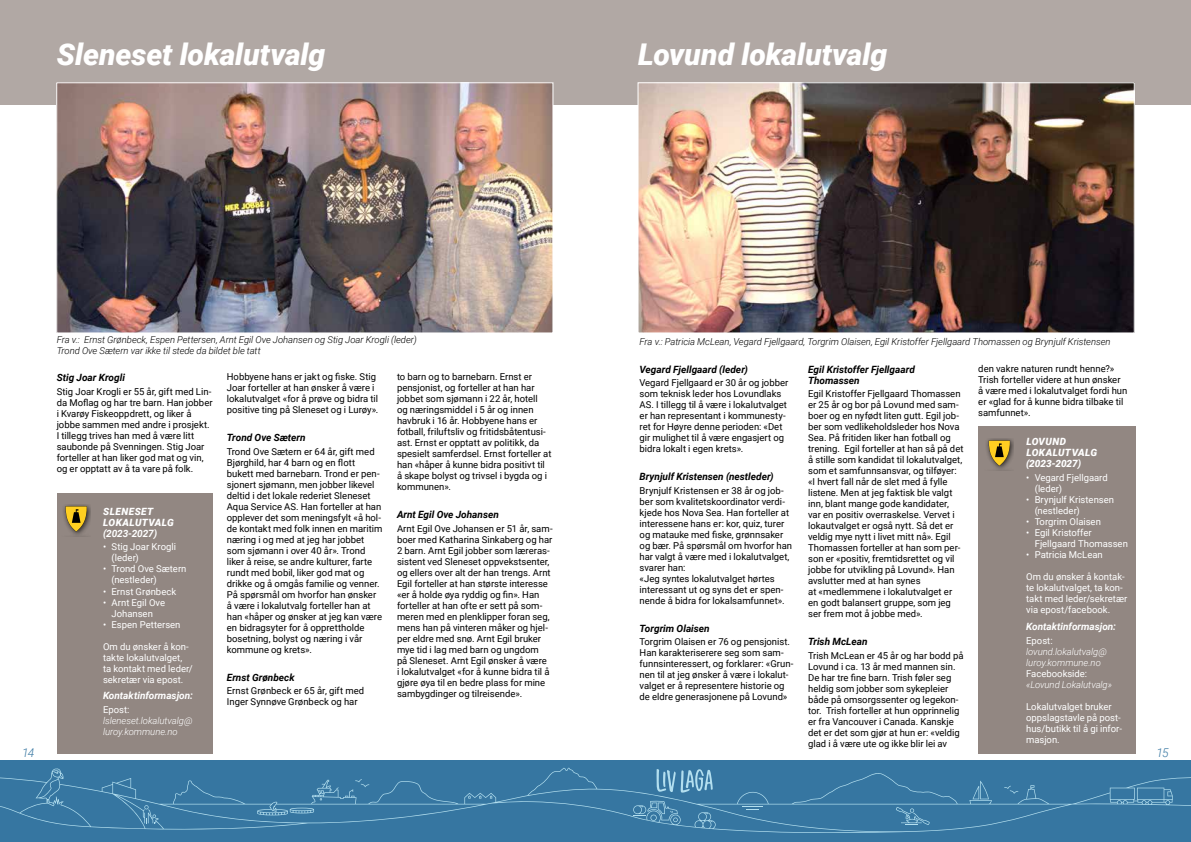
<style>
.page{position:relative;width:1191px;height:842px;background:#fff}
.page>*{position:absolute;margin:0;border:0;box-sizing:border-box;transform-origin:0 0}
.t1{font:italic 900 30px "Roboto";letter-spacing:-.005em;color:#fff}
.t2{font:italic 300 12px "Roboto";color:#3676a1}
.t3{font:italic 700 10px/11px "Roboto";color:#000}
.t4{font:italic 700 10px "Roboto";color:#fff}
.t5{font:italic 900 10px/11px "Roboto";letter-spacing:.01em;color:#fff}
.t6{font:italic 900 10px/11px "Roboto";letter-spacing:.03em;color:#fff}
.t7{font:9.5px/11px "Roboto";color:#000}
.t8{font:9.5px/11px "Roboto";color:#fff}
.t9{font:italic 300 9.5px/11px "Roboto";letter-spacing:-.005em;color:#000}
.t10{font:italic 300 9.5px/11px "Roboto";letter-spacing:-.01em;color:#fff}
.s1{font-weight:700}
</style>
<div class="page">
<div style="left:0;top:0;width:595px;height:104px;background:#b1a8a4"></div>
<div style="left:595px;top:0;width:596px;height:104px;background:#b1a8a4"></div>
<div style="left:0;top:760px;width:1191px;height:82px;background:#3676a1"></div>
<svg style="left:0;top:768px;width:1191px;height:65px"></svg>
<svg style="left:656px;top:769px;width:57px;height:24px"></svg>
<img style="left:58px;top:84px;width:493px;height:247px">
<div style="left:56px;top:82px;width:497px;height:251px;border:1px solid #fff"></div>
<img style="left:639px;top:84px;width:493px;height:247px">
<div style="left:637px;top:82px;width:497px;height:251px;border:1px solid #fff"></div>
<div style="left:57px;top:493px;width:156px;height:260px;background:#928782"></div>
<div style="left:978px;top:426px;width:157px;height:328px;background:#928782"></div>
<div style="left:61px;top:504px;width:30px;height:32px;background:#000;opacity:.75"></div>
<svg style="left:65px;top:506px;width:22px;height:26px"></svg>
<div style="left:984px;top:438px;width:30px;height:33px;background:#000;opacity:.75"></div>
<svg style="left:988px;top:440px;width:22px;height:26px"></svg>
<h1 class="t1" style="left:57px;top:33px;width:270px">Sleneset lokalutvalg</h1>
<h1 class="t1" style="left:638px;top:33px;width:251px">Lovund lokalutvalg</h1>
<p class="t9" style="left:57px;top:334px;width:361px">Fra v.: Ernst Grønbeck, Espen Pettersen, Arnt Egil Ove Johansen og Stig Joar Krogli (leder)<br>Trond Ove Sætern var ikke til stede da bildet ble tatt</p>
<p class="t9" style="left:639px;top:335px;width:472px">Fra v.: Patricia McLean, Vegard Fjellgaard, Torgrim Olaisen, Egil Kristoffer Fjellgaard Thomassen og Brynjulf Kristensen</p>
<p class="t3" style="left:639px;top:363px;width:110px">Vegard Fjellgaard (leder)</p>
<p class="t7" style="left:639px;top:377px;width:150px">Vegard Fjellgaard er 30 år og jobber som teknisk leder hos Lovundlaks AS. I tillegg til å være i lokalutvalget er han representant i kommunesty&shy;ret for Høyre denne perioden: «Det gir mulighet til å være engasjert og bidra lokalt i egen krets».</p>
<p class="t3" style="left:639px;top:471px;width:136px">Brynjulf Kristensen (nestleder)</p>
<p class="t7" style="left:639px;top:485px;width:154px">Brynjulf Kristensen er 38 år og job&shy;ber som kvalitetskoordinator verdi&shy;kjede hos Nova Sea. Han forteller at interessene hans er: kor, quiz, turer og matauke med fiske, grønnsaker og bær. På spørsmål om hvorfor han har valgt å være med i lokalutvalget, svarer han:<br>«Jeg syntes lokalutvalget hørtes interessant ut og syns det er spen&shy;nende å bidra for lokalsamfunnet».</p>
<p class="t3" style="left:639px;top:622px;width:72px">Torgrim Olaisen</p>
<p class="t7" style="left:639px;top:636px;width:155px">Torgrim Olaisen er 76 og pensjonist.<br>Han karakteriserere seg som sam&shy;funnsinteressert, og forklarer: «Grun&shy;nen til at jeg ønsker å være i lokalut&shy;valget er å representere historie og de eldre generasjonene på Lovund»</p>
<p class="t3" style="left:808px;top:363px;width:108px">Egil Kristoffer Fjellgaard<br>Thomassen</p>
<p class="t7" style="left:808px;top:388px;width:157px">Egil Kristoffer Fjellgaard Thomassen er 25 år og bor på Lovund med sam&shy;boer og en nyfødt liten gutt. Egil job&shy;ber som vedlikeholdsleder hos Nova Sea. På fritiden liker han fotball og trening. Egil forteller at han så på det å stille som kandidat til lokalutvalget, som et samfunnsansvar, og tilføyer: «I hvert fall når de slet med å fylle listene. Men at jeg faktisk ble valgt inn, blant mange gode kandidater, var en positiv overraskelse. Vervet i lokautvalget er også nytt. Så det er veldig mye nytt i livet mitt nå». Egil Thomassen forteller at han som per&shy;son er «positiv, fremtidsrettet og vil jobbe for utvikling på Lovund». Han avslutter med at han synes<br>at «medlemmene i lokalutvalget er en godt balansert gruppe, som jeg ser frem mot å jobbe med».</p>
<p class="t3" style="left:808px;top:636px;width:61px">Trish McLean</p>
<p class="t7" style="left:808px;top:650px;width:157px">Trish McLean er 45 år og har bodd på Lovund i ca. 13 år med mannen sin.<br>De har tre fine barn. Trish føler seg heldig som jobber som sykepleier både på omsorgssenter og legekon&shy;tor. Trish forteller at hun opprinnelig er fra Vancouver i Canada. Kanskje det er det som gjør at hun er: «veldig glad i å være ute og ikke blir lei av</p>
<p class="t7" style="left:978px;top:363px;width:151px">den vakre naturen rundt henne?»<br>Trish forteller videre at hun ønsker å være med i lokalutvalget fordi hun er «glad for å kunne bidra tilbake til samfunnet».</p>
<p class="t7" style="left:227px;top:371px;width:153px">Hobbyene hans er jakt og fiske. Stig Joar forteller at han ønsker å være i lokalutvalget «for å prøve og bidra til positive ting på Sleneset og i Lurøy».</p>
<p class="t3" style="left:227px;top:432px;width:80px">Trond Ove Sætern</p>
<p class="t7" style="left:227px;top:446px;width:157px">Trond Ove Sætern er 64 år, gift med Bjørghild, har 4 barn og en flott bukett med barnebarn. Trond er pen&shy;sjonert sjømann, men jobber likevel deltid i det lokale rederiet Sleneset Aqua Service AS. Han forteller at han opplever det som meningsfylt «å hol&shy;de kontakt med folk innen en maritim næring i og med at jeg har jobbet som sjømann i over 40 år». Trond liker å reise, se andre kulturer, farte rundt med bobil, liker god mat og drikke og å omgås familie og venner.<br>På spørsmål om hvorfor han ønsker å være i lokalutvalg forteller han at han «håper og ønsker at jeg kan være en bidragsyter for å opprettholde bosetning, bolyst og næring i vår kommune og krets».</p>
<p class="t3" style="left:227px;top:671px;width:69px">Ernst Grønbeck</p>
<p class="t7" style="left:227px;top:685px;width:139px">Ernst Grønbeck er 65 år, gift med<br>Inger Synnøve Grønbeck og har</p>
<p class="t3" style="left:57px;top:371px;width:70px">Stig Joar Krogli</p>
<p class="t7" style="left:57px;top:385px;width:157px">Stig Joar Krogli er 55 år, gift med Lin&shy;da Moflag og har tre barn. Han jobber i Kvarøy Fiskeoppdrett, og liker å jobbe sammen med andre i prosjekt.<br>I tillegg trives han med å være litt saubonde på Svenningen. Stig Joar forteller at han liker god mat og vin, og er opptatt av å ta vare på folk.</p>
<p class="t7" style="left:397px;top:371px;width:156px">to barn og to barnebarn. Ernst er pensjonist, og forteller at han har jobbet som sjømann i 22 år, hotell<br>og næringsmiddel i 5 år og innen havbruk i 16 år. Hobbyene hans er fotball, friluftsliv og fritidsbåtentusi&shy;ast. Ernst er opptatt av politikk, da spesielt samferdsel. Ernst forteller at han «håper å kunne bidra positivt til å skape bolyst og trivsel i bygda og i kommunen».</p>
<p class="t3" style="left:397px;top:509px;width:103px">Arnt Egil Ove Johansen</p>
<p class="t7" style="left:397px;top:523px;width:157px">Arnt Egil Ove Johansen er 51 år, sam&shy;boer med Katharina Sinkaberg og har 2 barn. Arnt Egil jobber som læreras&shy;sistent ved Sleneset oppvekstsenter, og ellers over alt der han trengs. Arnt Egil forteller at han største interesse «er å holde øya ryddig og fin». Han forteller at han ofte er sett på som&shy;meren med en plenklipper foran seg, mens han på vinteren måker og hjel&shy;per eldre med snø. Arnt Egil bruker mye tid i lag med barn og ungdom<br>på Sleneset. Arnt Egil ønsker å være<br>i lokalutvalget «for å kunne bidra til å gjøre øya til en bedre plass for mine sambygdinger og tilreisende».</p>
<p class="t5" style="left:1026px;top:436px;width:72px">LOVUND<br>LOKALUTVALG (2023-2027<span class="s1">)</span></p>
<p class="t8" style="left:1034px;top:472px;width:75px;text-indent:-9px">• Vegard Fjellgaard (leder)</p>
<p class="t8" style="left:1034px;top:494px;width:81px;text-indent:-9px">• Brynjulf Kristensen (nestleder)</p>
<p class="t8" style="left:1026px;top:516px;width:76px">• Torgrim Olaisen</p>
<p class="t8" style="left:1034px;top:527px;width:95px;text-indent:-9px">• Egil Kristoffer<br>Fjellgaard Thomassen</p>
<p class="t8" style="left:1026px;top:549px;width:78px">• Patricia McLean</p>
<p class="t8" style="left:1026px;top:571px;width:103px">Om du ønsker å kontak&shy;te lokalutvalget, ta kon&shy;takt med leder/sekretær via epost/facebook.</p>
<p class="t4" style="left:1026px;top:619px;width:91px">Kontaktinformasjon:</p>
<p class="t8" style="left:1026px;top:634px;width:28px">Epost:</p>
<p class="t10" style="left:1026px;top:645px;width:82px">lovund.lokalutvalg@ luroy.kommune.no</p>
<p class="t8" style="left:1026px;top:667px;width:63px">Facebookside:</p>
<p class="t10" style="left:1026px;top:678px;width:87px">«Lovund Lokalutvalg»</p>
<p class="t8" style="left:1026px;top:700px;width:97px">Lokalutvalget bruker oppslagstavle på post&shy;hus/butikk til å gi infor&shy;masjon.</p>
<p class="t6" style="left:103px;top:505px;width:72px">SLENESET<br>LOKALUTVALG</p>
<p class="t4" style="left:103px;top:526px;width:56px">(2023-2027)</p>
<p class="t8" style="left:111px;top:541px;width:66px;text-indent:-9px">• Stig Joar Krogli (leder)</p>
<p class="t8" style="left:112px;top:563px;width:76px;text-indent:-9px">• Trond Ove Sætern (nestleder)</p>
<p class="t8" style="left:103px;top:585px;width:75px">• Ernst Grønbeck</p>
<p class="t8" style="left:103px;top:596px;width:64px;text-align:center">• Arnt Egil Ove<br>Johansen</p>
<p class="t8" style="left:103px;top:618px;width:79px">• Espen Pettersen</p>
<p class="t8" style="left:103px;top:640px;width:91px">Om du ønsker å kon&shy;takte lokalutvalget, ta kontakt med leder/ sekretær via epost.</p>
<p class="t4" style="left:103px;top:689px;width:91px">Kontaktinformasjon:</p>
<p class="t8" style="left:103px;top:704px;width:28px">Epost:</p>
<p class="t10" style="left:103px;top:715px;width:91px">lsleneset.lokalutvalg@ luroy.kommune.no</p>
<p class="t2" style="left:22px;top:744px;width:14px">14</p>
<p class="t2" style="left:1156px;top:744px;width:14px">15</p>
</div>
